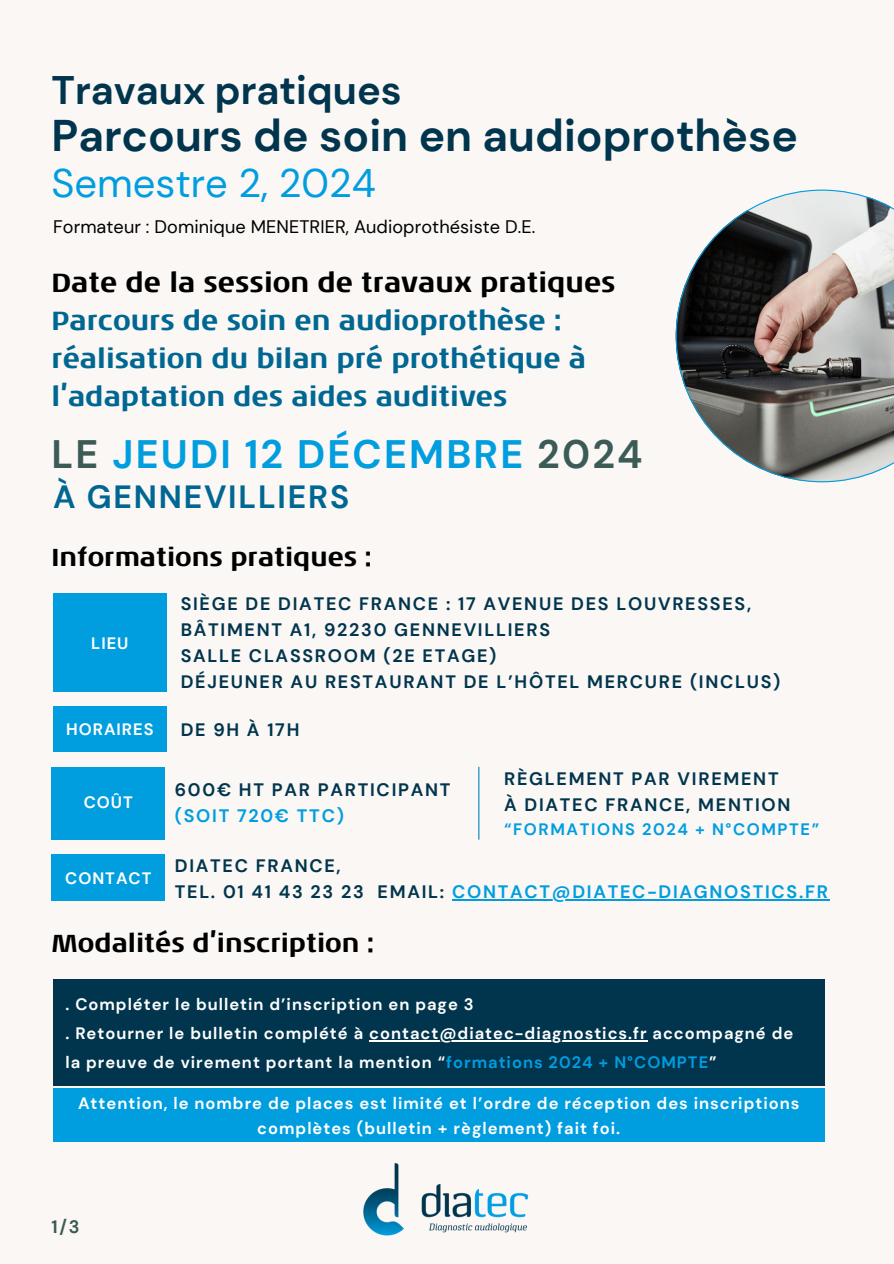
<style>
.page{position:relative;width:894px;height:1264px;background:#fff}
.page>*{position:absolute;margin:0;border:0;box-sizing:border-box;transform-origin:0 0}
.t1{font:700 44.25px "DM Sans";color:#00354d}
.t2{font:700 39.75px "DM Sans";color:#00354d}
.t3{font:39.75px "DM Sans";color:#009de0}
.t4{font:700 39.6px "DM Sans";letter-spacing:.055em;color:#009ddf}
.t5{font:700 32.1px "DM Sans";letter-spacing:.055em;color:#006792}
.t6{font:700 26.55px/38.2px "Noa LT Std";color:#006792}
.t7{font:700 24.9px "Noa LT Std";color:#000}
.t8{font:18.15px "DM Sans";letter-spacing:.005em;color:#000}
.t9{font:700 18px/25.8px "DM Sans";letter-spacing:.095em;color:#00354d}
.t10{font:700 18px "DM Sans";color:#3c5b56}
.t11{font:700 16.5px/29.2px "DM Sans";letter-spacing:.06em;color:#fff}
.t12{font:700 16.5px "DM Sans";letter-spacing:.095em;color:#009de0}
.s1{color:#000}
.s2{color:#3c5b56}
.s3{color:#009ddf}
.s4{color:#009de0}
</style>
<div class="page">
<div style="left:0;top:0;width:893px;height:1263px;background:#faf7f5"></div>
<div style="left:53px;top:593px;width:113px;height:99px;background:#009ddf"></div>
<div style="left:52px;top:766px;width:113px;height:73px;background:#009ddf"></div>
<div style="left:52px;top:854px;width:113px;height:47px;background:#009ddf"></div>
<hr style="left:478px;top:766px;width:1px;height:73px;background:#0085bd">
<div style="left:53px;top:706px;width:113px;height:46px;background:#009ddf"></div>
<div style="left:53px;top:979px;width:771px;height:107px;background:#00354d"></div>
<hr style="left:369px;top:1040px;width:278px;height:1px;background:#fff">
<div style="left:53px;top:1088px;width:771px;height:53px;background:#009ddf"></div>
<svg style="left:675px;top:189px;width:218px;height:293px"></svg>
<img style="left:363px;top:1163px;width:166px;height:73px">
<hr style="left:452px;top:899px;width:377px;height:1px;background:#009de0">
<h5 class="t2" style="left:52px;top:64px;width:351px">Travaux pratiques</h5>
<h5 class="t1" style="left:52px;top:107px;width:747px">Parcours de soin en audioprothèse</h5>
<h5 class="t3" style="left:52px;top:158px;width:326px">Semestre 2, 2024</h5>
<h5 class="t8" style="left:53px;top:214px;width:483px">Formateur : Dominique MENETRIER, Audioprothésiste D.E.</h5>
<h5 class="t6" style="left:52px;top:265px;width:565px"><span class="s1">Date de la session de travaux pratiques </span>Parcours de soin en audioprothèse : réalisation du bilan pré prothétique à l’adaptation des aides auditives</h5>
<h5 class="t4" style="left:52px;top:429px;width:592px"><span class="s2">LE</span> JEUDI 12 DÉCEMBRE <span class="s2">2024</span></h5>
<h3 class="t5" style="left:53px;top:476px;width:297px">À GENNEVILLIERS</h3>
<h5 class="t7" style="left:52px;top:546px;width:321px">Informations pratiques :</h5>
<h5 class="t9" style="left:181px;top:591px;width:601px">SIÈGE DE DIATEC FRANCE : 17 AVENUE DES LOUVRESSES, BÂTIMENT A1, 92230 GENNEVILLIERS<br>SALLE CLASSROOM (2E ETAGE)<br>DÉJEUNER AU RESTAURANT DE L’HÔTEL MERCURE (INCLUS)</h5>
<h1 class="t11" style="left:91px;top:628px;width:39px">LIEU</h1>
<h4 class="t11" style="left:66px;top:714px;width:89px">HORAIRES</h4>
<p class="t11" style="left:84px;top:788px;width:51px">COÛT</p>
<p class="t11" style="left:65px;top:863px;width:88px">CONTACT</p>
<p class="t9" style="left:181px;top:716px;width:120px">DE 9H À 17H</p>
<h6 class="t9" style="left:504px;top:766px;width:288px">RÈGLEMENT PAR VIREMENT<br>À DIATEC FRANCE, MENTION</h6>
<h6 class="t12" style="left:504px;top:818px;width:316px">“FORMATIONS 2024 + N°COMPTE”</h6>
<h5 class="t9" style="left:175px;top:777px;width:277px">600€ HT PAR PARTICIPANT <span class="s3">(SOIT 720€ TTC)</span></h5>
<h4 class="t9" style="left:175px;top:853px;width:654px">DIATEC FRANCE,<br>TEL. 01 41 43 23 23 EMAIL: <span class="s4">CONTACT@DIATEC-DIAGNOSTICS.FR</span></h4>
<p class="t7" style="left:52px;top:932px;width:323px">Modalités d’inscription :</p>
<h2 class="t11" style="left:65px;top:989px;width:729px">. Compléter le bulletin d’inscription en page 3<br>. Retourner le bulletin complété à contact@diatec-diagnostics.fr accompagné de</h2>
<h3 class="t11" style="left:65px;top:1047px;width:652px">la preuve de virement portant la mention “<span class="s4">formations 2024 + N°COMPTE</span>”</h3>
<h4 class="t11" style="left:78px;top:1090px;width:722px;line-height:24.8px;text-align:center">Attention, le nombre de places est limité et l’ordre de réception des inscriptions complètes (bulletin + règlement) fait foi.</h4>
<h5 class="t10" style="left:52px;top:1215px;width:29px">1/3</h5>
</div>
